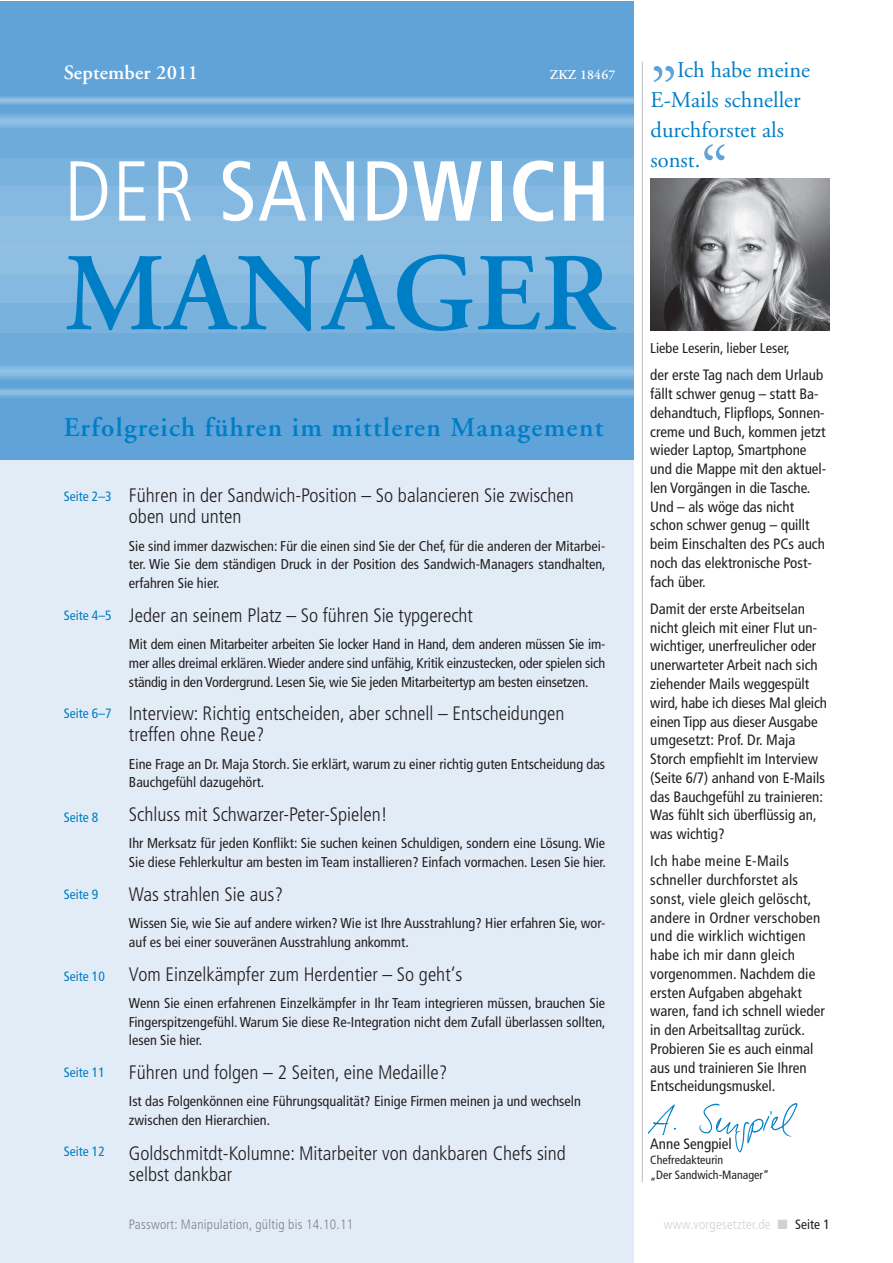
<style>
.page{position:relative;width:893px;height:1263px;background:#fff}
.page>*{position:absolute;margin:0;border:0;box-sizing:border-box;transform-origin:0 0}
.t1{font:600 110.4px "Adobe Garamond";letter-spacing:.01em;color:#007ec5}
.t2{font:condensed 84.9px "Frutiger";color:#fff}
.t3{font:69px "Adobe Garamond";color:#60a3d8}
.t4{font:600 27px "Adobe Garamond";letter-spacing:.05em;color:#007ec5}
.t5{font:22.5px/30px "Adobe Garamond";color:#007ec5}
.t6{font:600 20.25px "Adobe Garamond";letter-spacing:.01em;color:#fff}
.t7{font:300 condensed 19.5px/21px "Frutiger";color:#231f20}
.t8{font:condensed 15px/18.8px "Frutiger";color:#231f20}
.t9{font:condensed 14.25px/18.8px "Frutiger";color:#231f20}
.t10{font:condensed 13.5px "Frutiger";color:#007ec5}
.t11{font:300 condensed 13.5px "Frutiger";letter-spacing:.015em;color:#808285}
.t12{font:300 condensed 13.5px "Frutiger";letter-spacing:.015em;color:#d1d2d4}
.t13{font:600 13.5px "Adobe Garamond";letter-spacing:.01em;color:#fff}
.t14{font:condensed 13.5px "Frutiger";color:#231f20}
.t15{font:condensed 12px/15px "Frutiger";color:#231f20}
.s1{font-weight:300}
.s2{font-weight:700}
</style>
<div class="page">
<hr style="left:642px;top:62px;width:1px;height:1120px;background:#bcbdc0">
<div style="left:0;top:446px;width:634px;height:817px;background:#e2ecf7"></div>
<div style="left:0;top:1px;width:634px;height:459px;background:#60a3d8"></div>
<div style="left:0;top:372px;width:634px;height:8px;background:#6eabdb"></div>
<div style="left:0;top:369px;width:634px;height:9px;background:#7ab2de"></div>
<div style="left:0;top:367px;width:634px;height:9px;background:#86b9e1"></div>
<div style="left:0;top:365px;width:634px;height:9px;background:#8fbee3"></div>
<hr style="left:0;top:363px;width:634px;height:4px;background:#74aedc">
<hr style="left:0;top:393px;width:634px;height:4px;background:#6eabdb">
<hr style="left:0;top:392px;width:634px;height:4px;background:#7ab2de">
<hr style="left:0;top:391px;width:634px;height:4px;background:#86b9e1">
<hr style="left:0;top:390px;width:634px;height:4px;background:#8fbee3">
<svg style="left:0;top:389px;width:634px;height:1px"></svg>
<div style="left:0;top:100px;width:634px;height:5px;background:#6eabdb"></div>
<div style="left:0;top:99px;width:634px;height:5px;background:#7ab2de"></div>
<div style="left:0;top:98px;width:634px;height:5px;background:#86b9e1"></div>
<div style="left:0;top:97px;width:634px;height:5px;background:#8fbee3"></div>
<div style="left:0;top:96px;width:634px;height:5px;background:#86b9e1"></div>
<div style="left:0;top:121px;width:634px;height:9px;background:#6eabdb"></div>
<div style="left:0;top:119px;width:634px;height:9px;background:#7ab2de"></div>
<div style="left:0;top:117px;width:634px;height:9px;background:#86b9e1"></div>
<div style="left:0;top:115px;width:634px;height:9px;background:#8fbee3"></div>
<svg style="left:0;top:113px;width:634px;height:6px"></svg>
<div style="left:0;top:247px;width:634px;height:116px;background:#6eabdb"></div>
<div style="left:0;top:216px;width:634px;height:116px;background:#7ab2de"></div>
<div style="left:0;top:186px;width:634px;height:116px;background:#86b9e1"></div>
<div style="left:0;top:158px;width:634px;height:117px;background:#8fbee3"></div>
<div style="left:0;top:130px;width:634px;height:116px;background:linear-gradient(to bottom,#6ba9da,#94c1e4)"></div>
<img style="left:648px;top:1103px;width:150px;height:50px">
<img style="left:650px;top:179px;width:180px;height:151px">
<h3 class="t6" style="left:64px;top:61px;width:136px">September 2011</h3>
<p class="t13" style="left:550px;top:67px;width:67px">ZKZ 18467</p>
<h2 class="t2" style="left:64px;top:142px;width:548px"><span class="s1">DER</span> SAND<span class="s2">WICH</span></h2>
<h1 class="t1" style="left:64px;top:233px;width:551px">MANAGER</h1>
<h3 class="t4" style="left:64px;top:412px;width:541px">Erfolgreich führen im mittleren Management</h3>
<p class="t10" style="left:64px;top:488px;width:49px">Seite 2–3</p>
<p class="t10" style="left:64px;top:607px;width:49px">Seite 4–5</p>
<p class="t10" style="left:64px;top:705px;width:49px">Seite 6–7</p>
<p class="t10" style="left:64px;top:809px;width:36px">Seite 8</p>
<p class="t10" style="left:64px;top:887px;width:36px">Seite 9</p>
<p class="t10" style="left:64px;top:968px;width:43px">Seite 10</p>
<p class="t10" style="left:64px;top:1064px;width:43px">Seite 11</p>
<p class="t10" style="left:64px;top:1143px;width:43px">Seite 12</p>
<h3 class="t7" style="left:129px;top:485px;width:446px">Führen in der Sandwich-Position – So balancieren Sie zwischen oben und unten</h3>
<p class="t9" style="left:129px;top:536px;width:478px;text-align:justify">Sie sind immer dazwischen: Für die einen sind Sie der Chef, für die anderen der Mitarbei&shy;ter. Wie Sie dem ständigen Druck in der Position des Sandwich-Managers standhalten, erfahren Sie hier.</p>
<h3 class="t7" style="left:129px;top:605px;width:346px">Jeder an seinem Platz – So führen Sie typgerecht</h3>
<p class="t9" style="left:129px;top:635px;width:478px;text-align:justify">Mit dem einen Mitarbeiter arbeiten Sie locker Hand in Hand, dem anderen müssen Sie im&shy;mer alles dreimal erklären. Wieder andere sind unfähig, Kritik einzustecken, oder spielen sich ständig in den Vordergrund. Lesen Sie, wie Sie jeden Mitarbeitertyp am besten einsetzen.</p>
<h3 class="t7" style="left:129px;top:703px;width:437px">Interview: Richtig entscheiden, aber schnell – Entscheidungen treffen ohne Reue?</h3>
<p class="t9" style="left:129px;top:754px;width:478px">Eine Frage an Dr. Maja Storch. Sie erklärt, warum zu einer richtig guten Entscheidung das<br>Bauchgefühl dazugehört.</p>
<h3 class="t7" style="left:129px;top:804px;width:260px">Schluss mit Schwarzer-Peter-Spielen!</h3>
<p class="t9" style="left:129px;top:834px;width:478px">Ihr Merksatz für jeden Konflikt: Sie suchen keinen Schuldigen, sondern eine Lösung. Wie<br>Sie diese Fehlerkultur am besten im Team installieren? Einfach vormachen. Lesen Sie hier.</p>
<h3 class="t7" style="left:129px;top:884px;width:156px">Was strahlen Sie aus?</h3>
<p class="t9" style="left:129px;top:914px;width:478px">Wissen Sie, wie Sie auf andere wirken? Wie ist Ihre Ausstrahlung? Hier erfahren Sie, wor&shy;auf es bei einer souveränen Ausstrahlung ankommt.</p>
<h3 class="t7" style="left:129px;top:964px;width:335px">Vom Einzelkämpfer zum Herdentier – So geht‘s</h3>
<p class="t9" style="left:129px;top:994px;width:478px;text-align:justify">Wenn Sie einen erfahrenen Einzelkämpfer in Ihr Team integrieren müssen, brauchen Sie Fingerspitzengefühl. Warum Sie diese Re-Integration nicht dem Zufall überlassen sollten, lesen Sie hier.</p>
<h3 class="t7" style="left:129px;top:1062px;width:320px">Führen und folgen – 2 Seiten, eine Medaille?</h3>
<p class="t9" style="left:129px;top:1092px;width:453px">Ist das Folgenkönnen eine Führungsqualität? Einige Firmen meinen ja und wechseln zwischen den Hierarchien.</p>
<h3 class="t7" style="left:129px;top:1142px;width:439px">Goldschmitdt-Kolumne: Mitarbeiter von dankbaren Chefs sind selbst dankbar</h3>
<h3 class="t5" style="left:651px;top:56px;width:161px;text-indent:26px">Ich habe meine<br>E-Mails schneller durchforstet als sonst.</h3>
<h3 class="t3" style="left:651px;top:14px;width:28px">„</h3>
<h3 class="t3" style="left:700px;top:134px;width:29px">“</h3>
<p class="t9" style="left:650px;top:339px;width:141px">Liebe Leserin, lieber Leser,</p>
<p class="t8" style="left:650px;top:366px;width:177px">der erste Tag nach dem Urlaub fällt schwer genug – statt Ba&shy;dehandtuch, Flipflops, Sonnen&shy;creme und Buch, kommen jetzt wieder Laptop, Smartphone und die Mappe mit den aktuel&shy;len Vorgängen in die Tasche.<br>Und – als wöge das nicht schon schwer genug – quillt beim Einschalten des PCs auch noch das elektronische Post&shy;fach über.</p>
<p class="t8" style="left:650px;top:599px;width:178px">Damit der erste Arbeitselan nicht gleich mit einer Flut un&shy;wichtiger, unerfreulicher oder unerwarteter Arbeit nach sich ziehender Mails weggespült wird, habe ich dieses Mal gleich einen Tipp aus dieser Ausgabe umgesetzt: Prof. Dr. Maja<br>Storch empfiehlt im Interview (Seite 6/7) anhand von E-Mails das Bauchgefühl zu trainieren:<br>Was fühlt sich überflüssig an, was wichtig?</p>
<p class="t8" style="left:650px;top:852px;width:176px">Ich habe meine E-Mails schneller durchforstet als sonst, viele gleich gelöscht, andere in Ordner verschoben und die wirklich wichtigen habe ich mir dann gleich vorgenommen. Nachdem die ersten Aufgaben abgehakt waren, fand ich schnell wieder in den Arbeitsalltag zurück.<br>Probieren Sie es auch einmal aus und trainieren Sie Ihren<br>Entscheidungsmuskel.</p>
<p class="t8" style="left:650px;top:1135px;width:83px">Anne Sengpiel</p>
<p class="t15" style="left:650px;top:1153px;width:120px">Chefredakteurin<br>„Der Sandwich-Manager“</p>
<p class="t11" style="left:129px;top:1217px;width:226px">Passwort: Manipulation, gültig bis 14.10.11</p>
<p class="t12" style="left:664px;top:1217px;width:108px">www.vorgesetzter.de</p>
<p class="t14" style="left:795px;top:1217px;width:36px">Seite 1</p>
</div>
